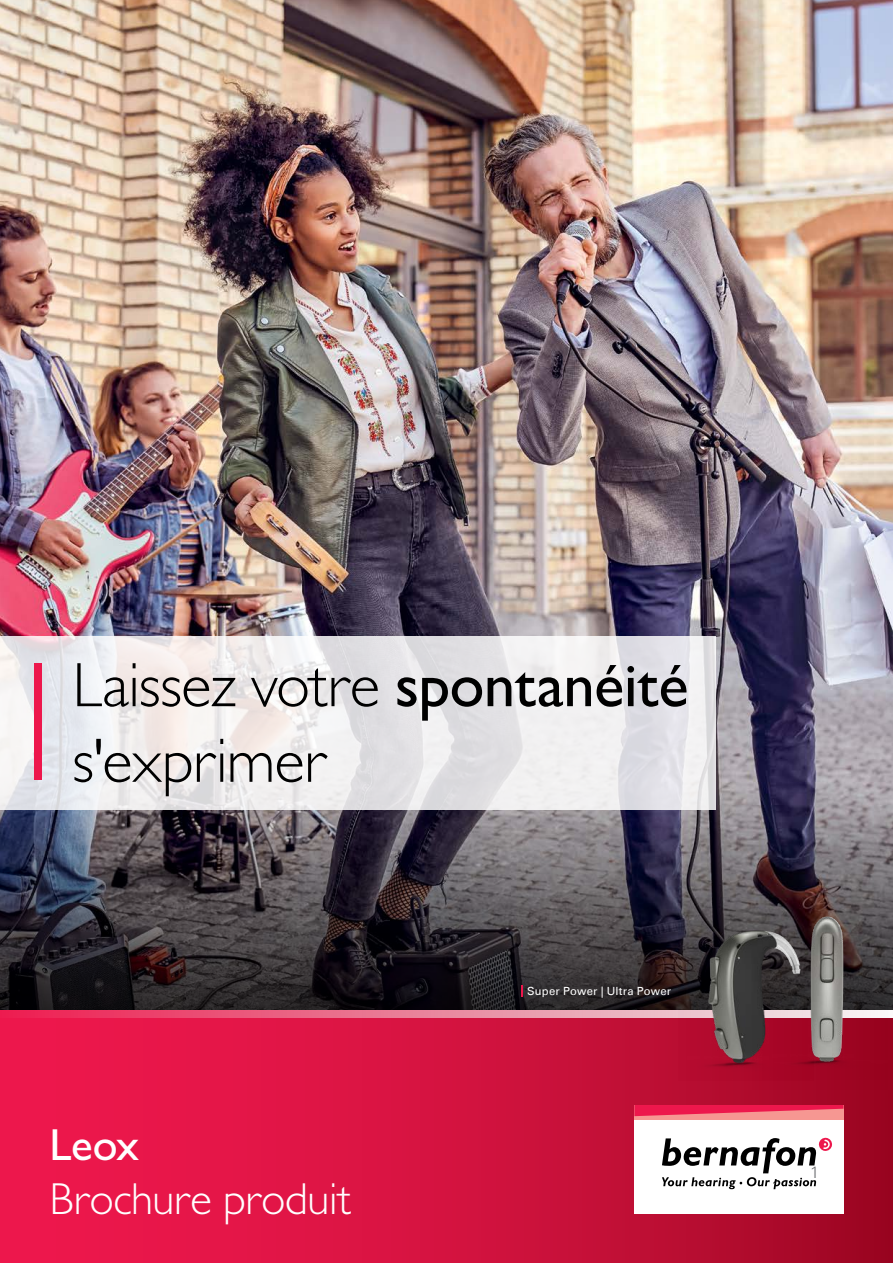
<style>
.page{position:relative;width:893px;height:1263px;background:#fff}
.page>*{position:absolute;margin:0;border:0;box-sizing:border-box;transform-origin:0 0}
.t1{font:300 63px/75.6px "Gill Sans MT Pro";letter-spacing:-.01em;color:#000}
.t2{font:300 45px "Gill Sans MT Pro";letter-spacing:-.01em;color:#fff}
.t3{font:500 45px "Gill Sans MT Pro";color:#fff}
.t4{font:300 16.5px "Univers Com 45";color:#6d6e71}
.t5{font:11.25px "Univers Com 55 Roman";letter-spacing:.02em;color:#fff}
.s1{font-weight:500}
</style>
<div class="page">
<img style="left:0;top:0;width:893px;height:758px">
<svg style="left:0;top:758px;width:893px;height:252px;background:#46424a"></svg>
<div style="left:0;top:1010px;width:893px;height:253px;background:linear-gradient(to right,#f91a52,#a40826)"></div>
<svg style="left:0;top:1010px;width:678px;height:8px;background:#ea6e8c"></svg>
<div style="left:634px;top:1116px;width:209px;height:98px;background:#fff"></div>
<div style="left:634px;top:1105px;width:209px;height:15px;background:#f69792"></div>
<svg style="left:634px;top:1105px;width:209px;height:11px"></svg>
<svg style="left:662px;top:1138px;width:170px;height:51px"></svg>
<svg style="left:521px;top:985px;width:2px;height:11px"></svg>
<svg style="left:0;top:636px;width:716px;height:173px"></svg>
<div style="left:35px;top:663px;width:7px;height:116px;background:#ed174c"></div>
<img style="left:678px;top:900px;width:85px;height:180px">
<img style="left:763px;top:898px;width:130px;height:181px">
<img style="left:753px;top:909px;width:135px;height:181px">
<p class="t1" style="left:72px;top:646px;width:618px">Laissez votre <span class="s1">spontanéité </span>s'exprimer</p>
<p class="t3" style="left:50px;top:1118px;width:91px">Leox</p>
<p class="t2" style="left:50px;top:1171px;width:303px">Brochure produit</p>
<p class="t5" style="left:527px;top:984px;width:146px">Super Power | Ultra Power</p>
<p class="t4" style="left:810px;top:1162px;width:11px">1</p>
</div>
